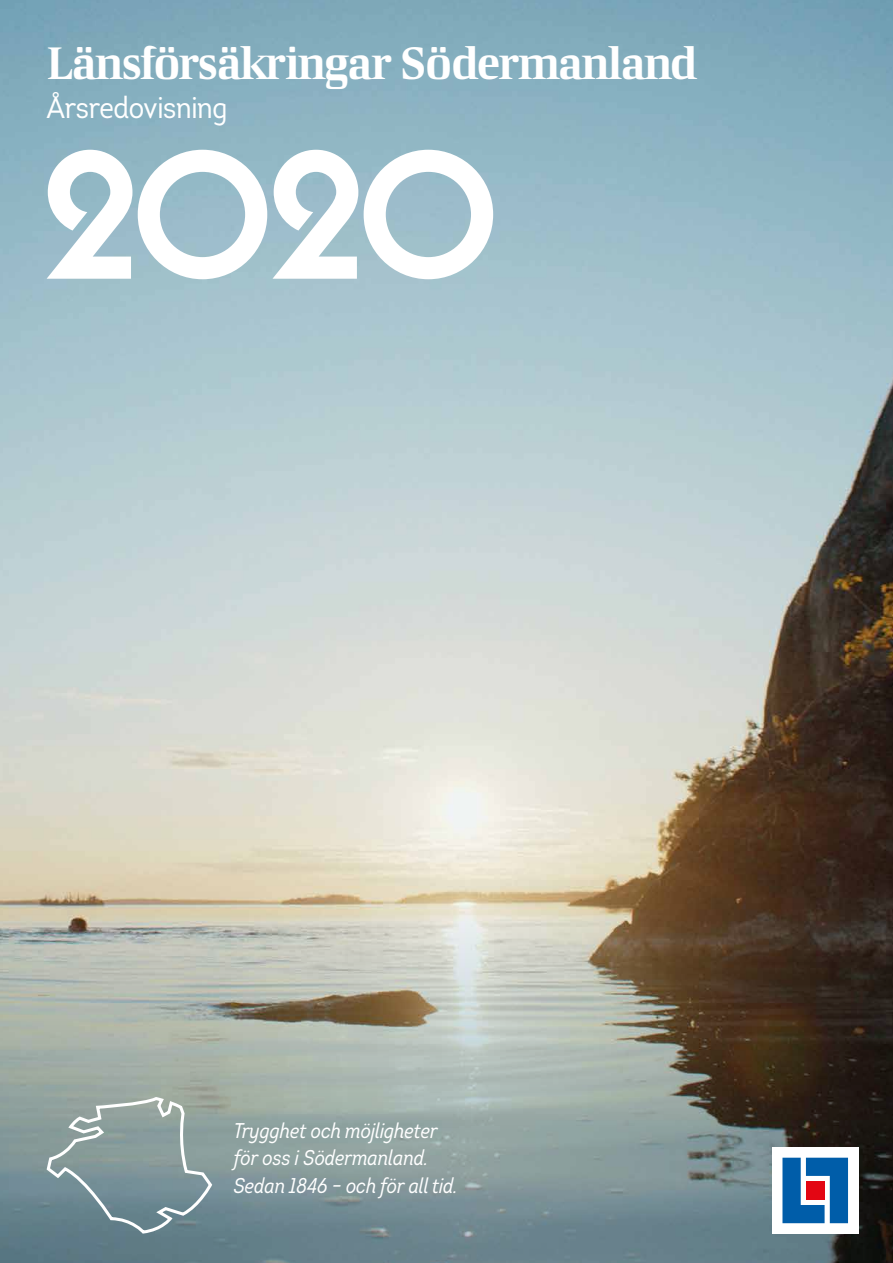
<style>
.page{position:relative;width:893px;height:1263px;background:#fff}
.page>*{position:absolute;margin:0;border:0;box-sizing:border-box;transform-origin:0 0}
.t1{font:45.75px "LF Rubrik 2";letter-spacing:-.03em;color:#fff}
.t2{font:30.45px "Intro Cond";letter-spacing:-.01em;color:#fff}
.t3{font:italic 21.3px/27.5px "Intro Cond";color:#fff}
</style>
<div class="page">
<img style="left:0;top:0;width:893px;height:901px">
<svg style="left:0;top:901px;width:893px;height:362px;background:#888e88"></svg>
<svg style="left:47px;top:150px;width:446px;height:129px"></svg>
<div style="left:772px;top:1147px;width:86px;height:86px;background:#fff"></div>
<svg style="left:782px;top:1158px;width:66px;height:65px"></svg>
<div style="left:806px;top:1181px;width:19px;height:19px;background:#e30613"></div>
<svg style="left:45px;top:1098px;width:168px;height:137px;background:#879b9e"></svg>
<h1 class="t1" style="left:47px;top:35px;width:652px">Länsförsäkringar Södermanland</h1>
<h2 class="t2" style="left:47px;top:89px;width:182px">Årsredovisning</h2>
<p class="t3" style="left:234px;top:1117px;width:225px">Trygghet och möjligheter för oss i Södermanland.<br>Sedan 1846 – och för all tid.</p>
</div>
